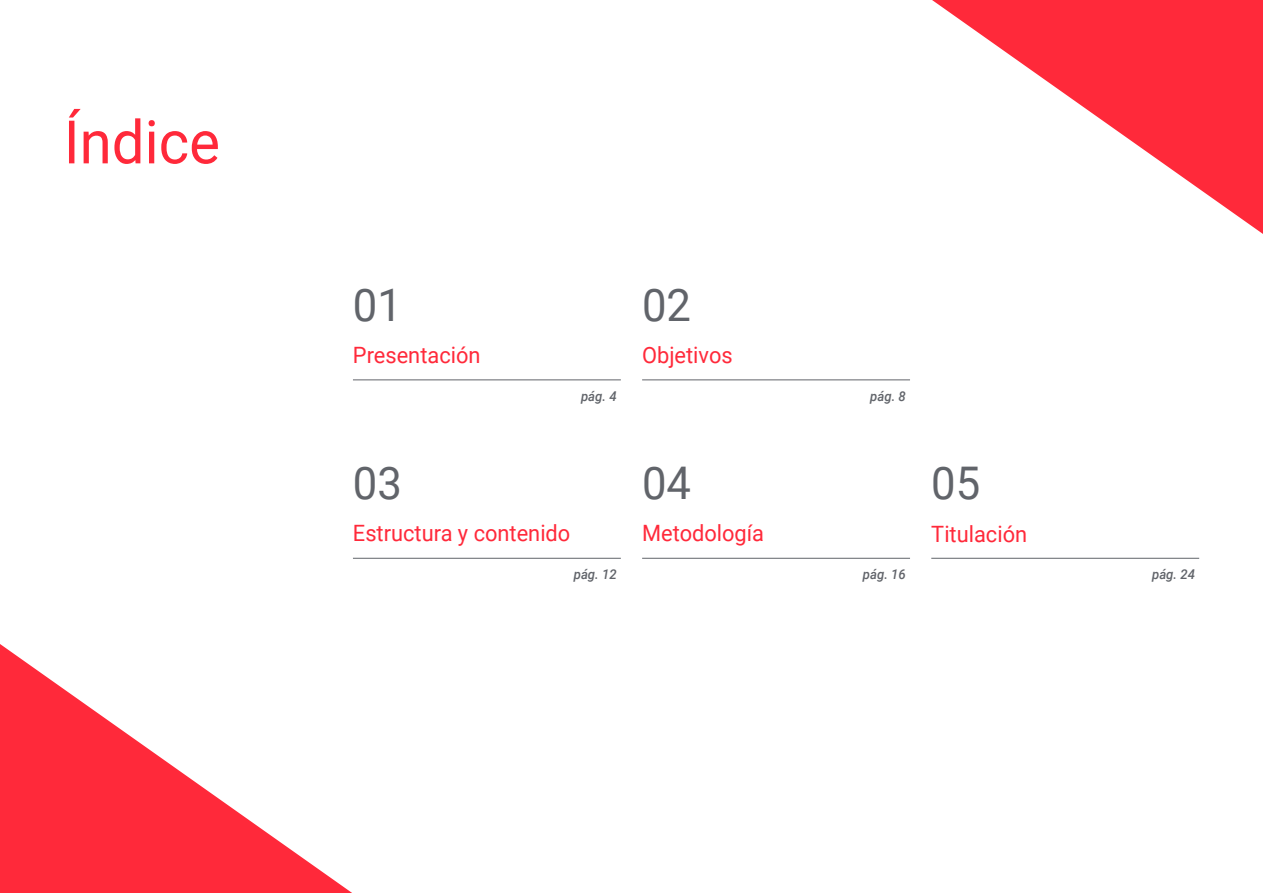
<style>
.page{position:relative;width:1263px;height:893px;background:#fff}
.page>*{position:absolute;margin:0;border:0;box-sizing:border-box;transform-origin:0 0}
.t1{font:60px "Roboto";color:#ff293a}
.t2{font:45px "Roboto";color:#61646a}
.t3{font:22.5px "Roboto";color:#ff293a}
.t4{font:italic 500 13.5px "Roboto";color:#61646a}
</style>
<div class="page">
<svg style="left:0;top:644px;width:352px;height:249px"></svg>
<svg style="left:932px;top:0;width:331px;height:234px"></svg>
<hr style="left:353px;top:379px;width:268px;height:1px;background:#61646a">
<hr style="left:642px;top:558px;width:268px;height:1px;background:#61646a">
<hr style="left:642px;top:379px;width:268px;height:1px;background:#61646a">
<hr style="left:353px;top:558px;width:268px;height:1px;background:#61646a">
<hr style="left:931px;top:558px;width:268px;height:1px;background:#61646a">
<h1 class="t1" style="left:64px;top:100px;width:158px">Índice</h1>
<h2 class="t2" style="left:353px;top:273px;width:51px">01</h2>
<h2 class="t2" style="left:642px;top:273px;width:51px">02</h2>
<p class="t3" style="left:353px;top:339px;width:129px">Presentación</p>
<p class="t4" style="left:581px;top:387px;width:37px">pág. 4</p>
<h2 class="t2" style="left:353px;top:452px;width:51px">03</h2>
<p class="t3" style="left:353px;top:518px;width:219px">Estructura y contenido</p>
<p class="t4" style="left:574px;top:565px;width:44px">pág. 12</p>
<p class="t3" style="left:642px;top:339px;width:92px">Objetivos</p>
<h2 class="t2" style="left:642px;top:452px;width:51px">04</h2>
<p class="t3" style="left:642px;top:518px;width:123px">Metodología</p>
<p class="t4" style="left:870px;top:387px;width:37px">pág. 8</p>
<p class="t4" style="left:863px;top:565px;width:44px">pág. 16</p>
<h2 class="t2" style="left:931px;top:452px;width:51px">05</h2>
<p class="t3" style="left:931px;top:518px;width:97px">Titulación</p>
<p class="t4" style="left:1152px;top:565px;width:44px">pág. 24</p>
</div>
